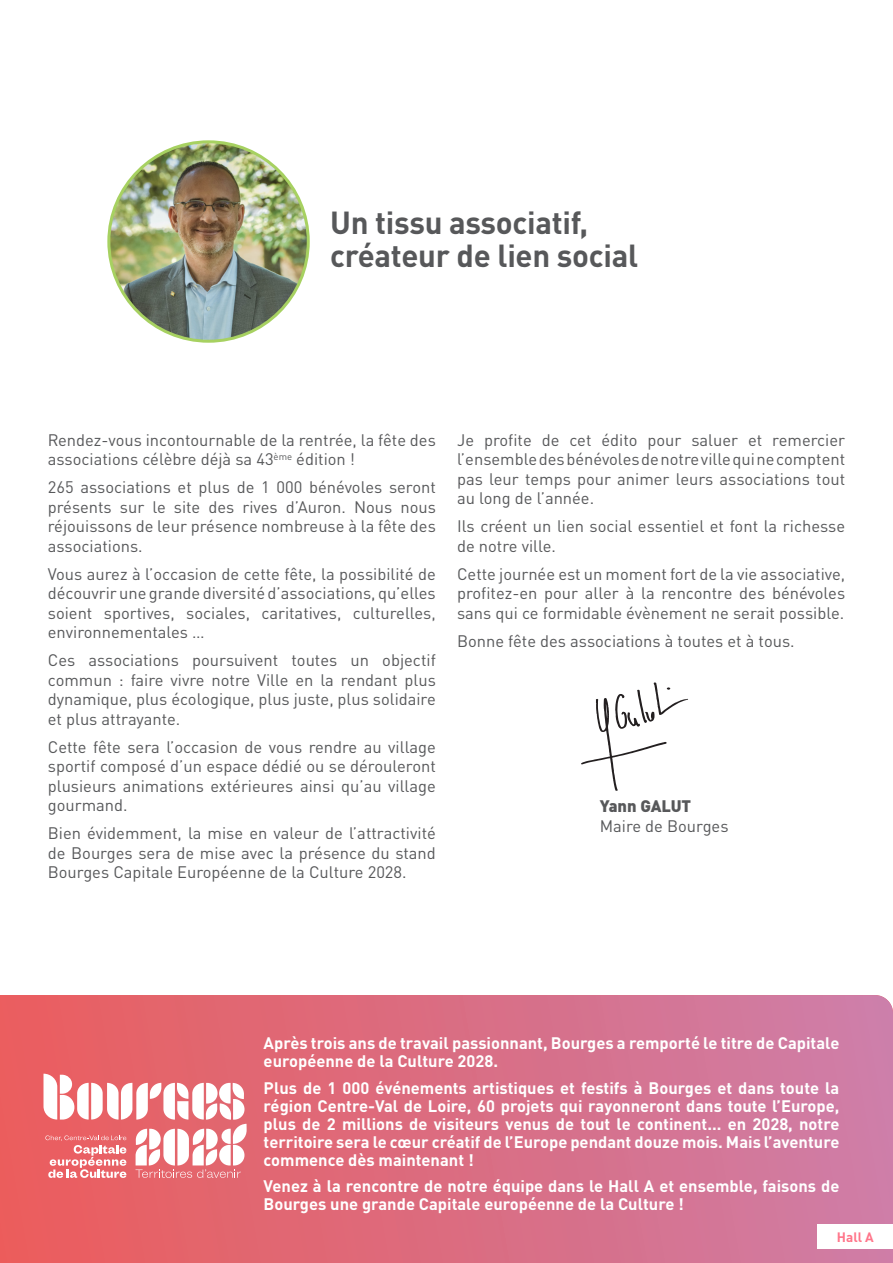
<style>
.page{position:relative;width:893px;height:1263px;background:#fff}
.page>*{position:absolute;margin:0;border:0;box-sizing:border-box;transform-origin:0 0}
.t1{font:700 31.5px "DIN Pro";letter-spacing:-.01em;color:#57585a}
.t2{font:16.5px/19.5px "DIN Pro";color:#57585a;text-align:justify}
.t3{font:700 16.5px/18px "DIN Pro";color:#fff}
.t4{font:900 16.5px "DIN Pro";color:#57585a}
.Style_de_paragraphe_2{font:700 13.5px "DIN Pro";color:#ff758a}
</style>
<div class="page">
<svg style="left:0;top:995px;width:893px;height:268px;background:#da6e84"></svg>
<img style="left:109px;top:142px;width:199px;height:199px;border-radius:100px">
<svg style="left:581px;top:682px;width:107px;height:109px"></svg>
<svg style="left:44px;top:1074px;width:203px;height:104px"></svg>
<div style="left:818px;top:1225px;width:75px;height:24px;background:#fff"></div>
<p class="t1" style="left:330px;top:196px;width:259px">Un tissu associatif,</p>
<p class="t1" style="left:330px;top:229px;width:309px">créateur de lien social</p>
<p class="t2" style="left:48px;top:428px;width:390px">Rendez-vous incontournable de la rentrée, la fête des associations célèbre déjà sa 43<sup>ème</sup> édition !</p>
<p class="t2" style="left:48px;top:476px;width:390px">265 associations et plus de 1 000 bénévoles seront présents sur le site des rives d’Auron. Nous nous réjouissons de leur présence nombreuse à la fête des associations.</p>
<p class="t2" style="left:48px;top:562px;width:390px">Vous aurez à l’occasion de cette fête, la possibilité de découvrir une grande diversité d’associations, qu’elles soient sportives, sociales, caritatives, culturelles, environnementales …</p>
<p class="t2" style="left:48px;top:649px;width:390px">Ces associations poursuivent toutes un objectif commun : faire vivre notre Ville en la rendant plus dynamique, plus écologique, plus juste, plus solidaire et plus attrayante.</p>
<p class="t2" style="left:48px;top:735px;width:390px">Cette fête sera l’occasion de vous rendre au village sportif composé d’un espace dédié ou se dérouleront plusieurs animations extérieures ainsi qu’au village gourmand.</p>
<p class="t2" style="left:48px;top:822px;width:390px">Bien évidemment, la mise en valeur de l’attractivité de Bourges sera de mise avec la présence du stand Bourges Capitale Européenne de la Culture 2028.</p>
<p class="t2" style="left:457px;top:428px;width:390px">Je profite de cet édito pour saluer et remercier l’ensemble des bénévoles de notre ville qui ne comptent pas leur temps pour animer leurs associations tout au long de l’année.</p>
<p class="t2" style="left:457px;top:515px;width:389px">Ils créent un lien social essentiel et font la richesse de notre ville.</p>
<p class="t2" style="left:457px;top:562px;width:390px">Cette journée est un moment fort de la vie associative, profitez-en pour aller à la rencontre des bénévoles sans qui ce formidable évènement ne serait possible.</p>
<p class="t2" style="left:457px;top:629px;width:339px">Bonne fête des associations à toutes et à tous.</p>
<p class="t4" style="left:600px;top:792px;width:93px">Yann GALUT</p>
<p class="t2" style="left:600px;top:814px;width:130px">Maire de Bourges</p>
<p class="t3" style="left:264px;top:1032px;width:577px">Après trois ans de travail passionnant, Bourges a remporté le titre de Capitale européenne de la Culture 2028.</p>
<p class="t3" style="left:264px;top:1077px;width:577px;text-align:justify">Plus de 1 000 événements artistiques et festifs à Bourges et dans toute la région Centre-Val de Loire, 60 projets qui rayonneront dans toute l’Europe, plus de 2 millions de visiteurs venus de tout le continent... en 2028, notre territoire sera le cœur créatif de l’Europe pendant douze mois. Mais l’aventure commence dès maintenant !</p>
<p class="t3" style="left:264px;top:1175px;width:577px">Venez à la rencontre de notre équipe dans le Hall A et ensemble, faisons de<br>Bourges une grande Capitale européenne de la Culture !</p>
<p class="Style_de_paragraphe_2" style="left:837px;top:1225px;width:38px">Hall A</p>
</div>
